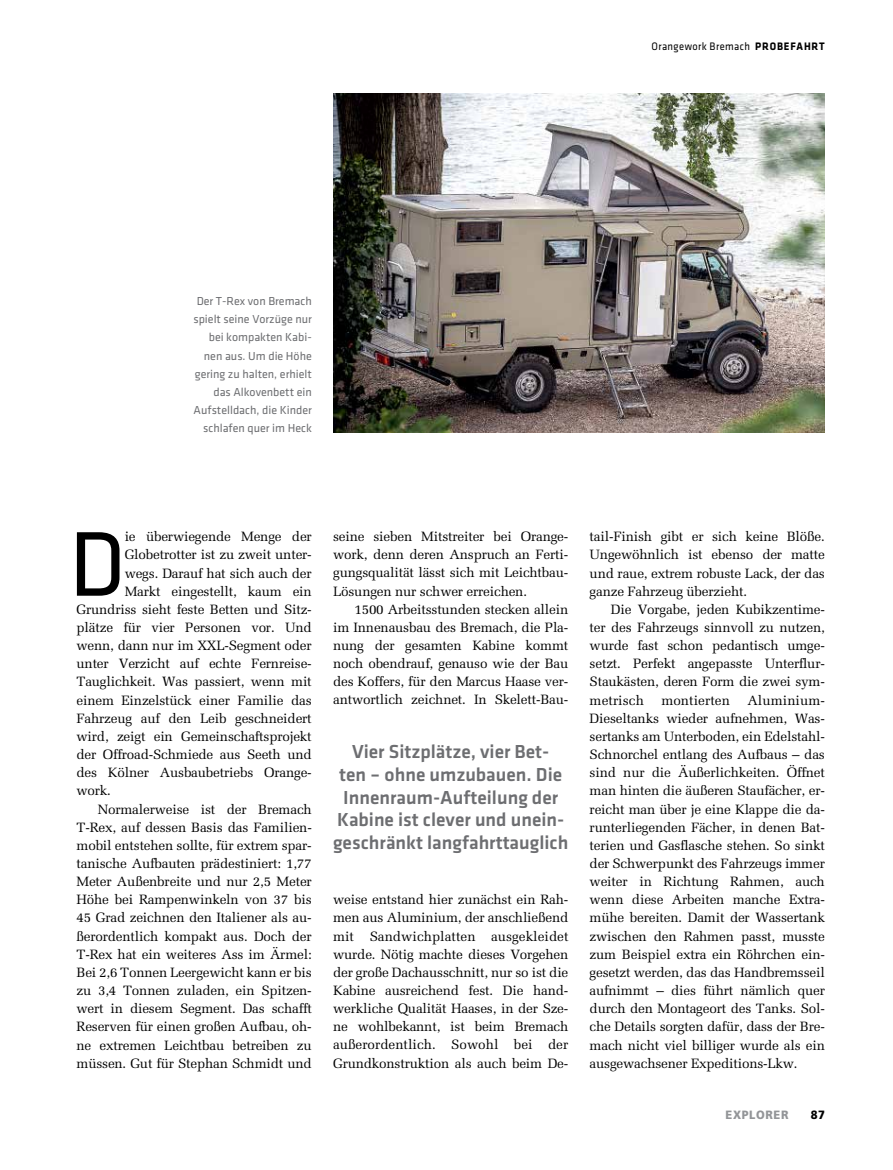
<style>
.page{position:relative;width:893px;height:1170px;background:#fff}
.page>*{position:absolute;margin:0;border:0;box-sizing:border-box;transform-origin:0 0}
.t1{font:95.25px "Klavika Regular TF";color:#000}
.t2{font:19.5px/22.5px "Klavika Medium TF";color:#6d6e71;text-align:center}
.t3{font:13.5px/18.1px "Melior LT Std";letter-spacing:-.015em;color:#000;text-align:justify}
.t4{font:13.5px "Melior LT Std";letter-spacing:.005em;color:#000}
.t5{font:12px/18.1px "Klavika Regular TF";color:#6d6e71;text-align:right}
.t6{font:900 12px "Frutiger LT Com";letter-spacing:.06em;color:#939598;scale:.93 1}
.t7{font:900 12px "Frutiger LT Com";color:#000;scale:.93 1}
.t8{font:11.25px "Klavika Regular TF";letter-spacing:.04em;color:#000;scale:.93 1}
.s1{font-family:"Klavika";font-weight:700}
</style>
<div class="page">
<img style="left:333px;top:94px;width:492px;height:338px">
<p class="t8" style="left:651px;top:41px;width:188px">Orangework Bremach <span class="s1">PROBEFAHRT</span></p>
<p class="t8" style="left:752px;top:41px;width:79px">Rubrik <span class="s1">THEMA</span></p>
<p class="t5" style="left:193px;top:292px;width:120px">Der T-Rex von Bremach spielt seine Vorzüge nur bei kompakten Kabi&shy;nen aus. Um die Höhe gering zu halten, erhielt das Alkovenbett ein<br>Aufstelldach, die Kinder schlafen quer im Heck</p>
<h1 class="t1" style="left:69px;top:515px;width:58px">D</h1>
<p class="t3" style="left:125px;top:527px;width:189px">ie überwiegende Menge der</p>
<p class="t3" style="left:125px;top:545px;width:189px">Globetrotter ist zu zweit unter-</p>
<p class="t3" style="left:125px;top:564px;width:189px">wegs. Darauf hat sich auch der</p>
<p class="t3" style="left:125px;top:582px;width:189px">Markt eingestellt, kaum ein</p>
<p class="t3" style="left:77px;top:600px;width:237px">Grundriss sieht feste Betten und Sitz-</p>
<p class="t3" style="left:77px;top:618px;width:237px">plätze für vier Personen vor. Und</p>
<p class="t3" style="left:77px;top:636px;width:237px">wenn, dann nur im XXL-Segment oder</p>
<p class="t3" style="left:77px;top:654px;width:237px">unter Verzicht auf echte Fernreise-</p>
<p class="t3" style="left:77px;top:672px;width:237px">Tauglichkeit. Was passiert, wenn mit</p>
<p class="t3" style="left:77px;top:691px;width:237px">einem Einzelstück einer Familie das</p>
<p class="t3" style="left:77px;top:709px;width:237px">Fahrzeug auf den Leib geschneidert</p>
<p class="t3" style="left:77px;top:727px;width:237px">wird, zeigt ein Gemeinschaftsprojekt</p>
<p class="t3" style="left:77px;top:745px;width:237px">der Offroad-Schmiede aus Seeth und</p>
<p class="t3" style="left:77px;top:763px;width:237px">des Kölner Ausbaubetriebs Orange-</p>
<p class="t3" style="left:77px;top:781px;width:36px">work.</p>
<p class="t3" style="left:98px;top:799px;width:215px">Normalerweise ist der Bremach</p>
<p class="t3" style="left:77px;top:818px;width:237px">T-Rex, auf dessen Basis das Familien-</p>
<p class="t3" style="left:77px;top:836px;width:237px">mobil entstehen sollte, für extrem spar-</p>
<p class="t3" style="left:77px;top:854px;width:237px">tanische Aufbauten prädestiniert: 1,77</p>
<p class="t3" style="left:77px;top:872px;width:237px">Meter Außenbreite und nur 2,5 Meter</p>
<p class="t3" style="left:77px;top:890px;width:237px">Höhe bei Rampenwinkeln von 37 bis</p>
<p class="t3" style="left:77px;top:908px;width:237px">45 Grad zeichnen den Italiener als au-</p>
<p class="t3" style="left:77px;top:926px;width:237px">ßerordentlich kompakt aus. Doch der</p>
<p class="t3" style="left:77px;top:945px;width:237px">T-Rex hat ein weiteres Ass im Ärmel:</p>
<p class="t3" style="left:77px;top:963px;width:237px">Bei 2,6 Tonnen Leergewicht kann er bis</p>
<p class="t3" style="left:77px;top:981px;width:237px">zu 3,4 Tonnen zuladen, ein Spitzen-</p>
<p class="t3" style="left:77px;top:999px;width:237px">wert in diesem Segment. Das schafft</p>
<p class="t3" style="left:77px;top:1017px;width:237px">Reserven für einen großen Aufbau, oh-</p>
<p class="t3" style="left:77px;top:1035px;width:237px">ne extremen Leichtbau betreiben zu</p>
<p class="t3" style="left:77px;top:1053px;width:237px">müssen. Gut für Stephan Schmidt und</p>
<p class="t3" style="left:333px;top:527px;width:237px">seine sieben Mitstreiter bei Orange&shy;work, denn deren Anspruch an Ferti&shy;gungsqualität lässt sich mit Leichtbau-Lösungen nur schwer erreichen.</p>
<p class="t3" style="left:333px;top:600px;width:237px;text-indent:21px">1500 Arbeitsstunden stecken allein im Innenausbau des Bremach, die Pla&shy;nung der gesamten Kabine kommt noch obendrauf, genauso wie der Bau des Koffers, für den Marcus Haase ver&shy;antwortlich zeichnet. In Skelett-Bau-</p>
<h2 class="t2" style="left:333px;top:740px;width:237px">Vier Sitzplätze, vier Bet-<br>ten – ohne umzubauen. Die<br>I nnenraum-Aufteilung der<br>Kabine ist clever und unein&shy;geschränkt langfahrttauglich</h2>
<p class="t3" style="left:333px;top:890px;width:237px">weise entstand hier zunächst ein Rah&shy;men aus Aluminium, der anschließend mit Sandwichplatten ausgekleidet wurde. Nötig machte dieses Vorgehen der große Dachausschnitt, nur so ist die Kabine ausreichend fest. Die hand&shy;werkliche Qualität Haases, in der Sze&shy;ne wohlbekannt, ist beim Bremach außerordentlich. Sowohl bei der Grundkonstruktion als auch beim De-</p>
<p class="t3" style="left:590px;top:527px;width:237px">tail-Finish gibt er sich keine Blöße.<br>Ungewöhnlich ist ebenso der matte und raue, extrem robuste Lack, der das ganze Fahrzeug überzieht.</p>
<p class="t3" style="left:590px;top:600px;width:237px;text-indent:21px">Die Vorgabe, jeden Kubikzentime&shy;ter des Fahrzeugs sinnvoll zu nutzen, wurde fast schon pedantisch umge&shy;setzt. Perfekt angepasste Unterflur-Staukästen, deren Form die zwei sym&shy;metrisch</p>
<p class="t3" style="left:590px;top:691px;width:237px;text-indent:158px">Aluminium-Dieseltanks wieder aufnehmen, Was&shy;sertanks am Unterboden, ein Edelstahl-Schnorchel entlang des Aufbaus – das sind nur die Äußerlichkeiten. Öffnet man hinten die äußeren Staufächer, er&shy;reicht man über je eine Klappe die da&shy;runterliegenden Fächer, in denen Bat&shy;terien und Gasflasche stehen. So sinkt der Schwerpunkt des Fahrzeugs immer weiter in Richtung Rahmen, auch wenn diese Arbeiten manche Extra&shy;mühe bereiten. Damit der Wassertank zwischen den Rahmen passt, musste zum Beispiel extra ein Röhrchen ein&shy;gesetzt werden, das das Handbremsseil aufnimmt – dies führt nämlich quer durch den Montageort des Tanks. Sol&shy;che Details sorgten dafür, dass der Bre&shy;mach nicht viel billiger wurde als ein ausgewachsener Expeditions-Lkw.</p>
<p class="t4" style="left:661px;top:692px;width:70px">montierten</p>
<p class="t6" style="left:725px;top:1107px;width:69px">EXPLORER</p>
<p class="t7" style="left:811px;top:1107px;width:17px">87</p>
</div>
